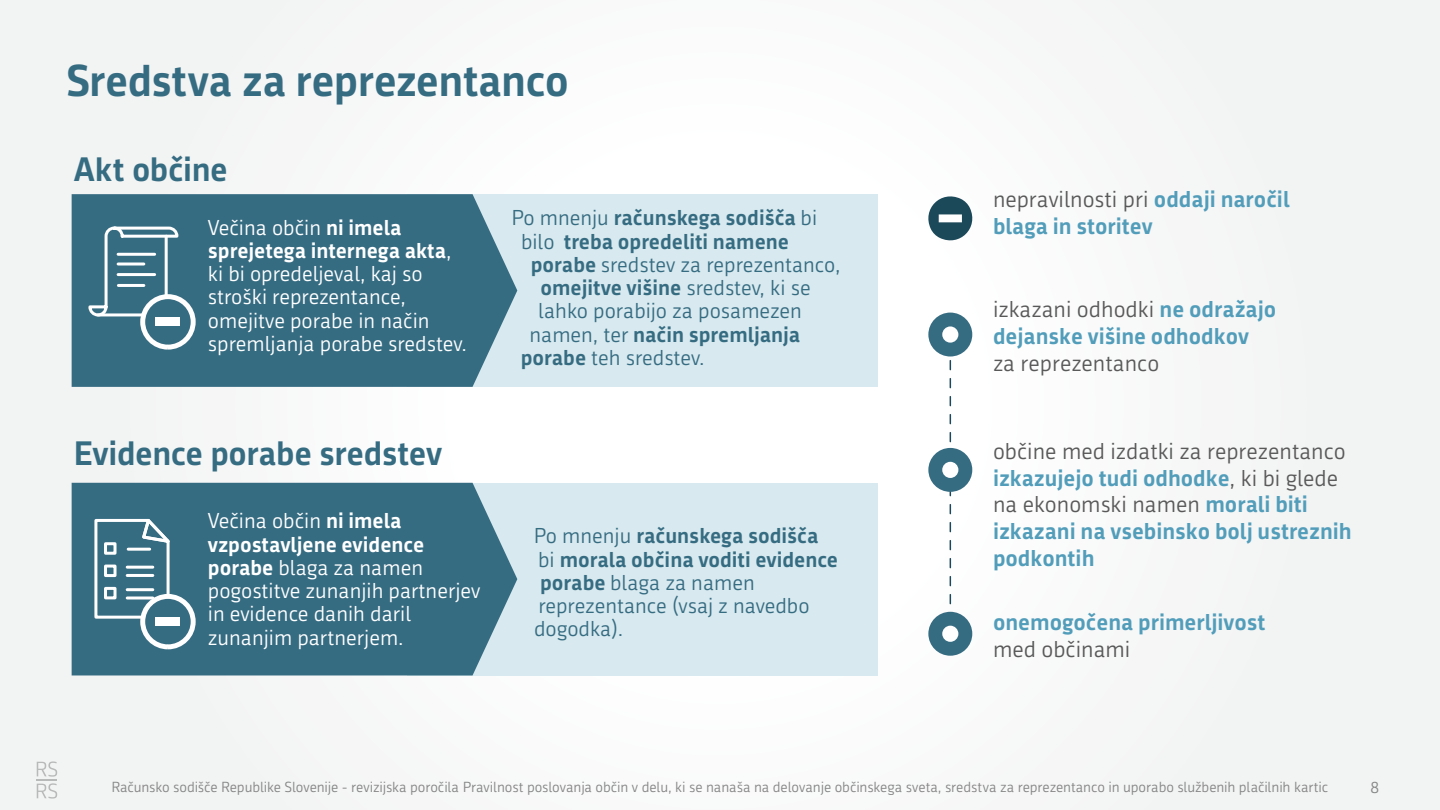
<style>
.page{position:relative;width:1440px;height:810px;background:#f6f7f7}
.page>*{position:absolute;margin:0;border:0;box-sizing:border-box;transform-origin:0 0}
.t1{font:700 43.5px "Republika";letter-spacing:-.015em;color:#366c82}
.t2{font:700 33px "Republika";letter-spacing:-.01em;color:#366c82}
.t3{font:700 22.35px/26.8px "Republika";color:#519dba}
.t4{font:22.35px "Republika";color:#595959}
.t5{font:21px/23.2px "Republika";color:#fff}
.t6{font:21px/23.2px "Republika";color:#366c82}
.t7{font:700 21px "Republika";color:#366c82}
.t8{font:15.98px "Republika";color:#868686}
.t9{font:14.25px "Republika";letter-spacing:-.005em;color:#868686}
.s1{font-weight:700}
.s2{font-weight:400}
.s3{font-weight:400;color:#595959}
</style>
<div class="page">
<svg style="left:37px;top:761px;width:20px;height:16px"></svg>
<hr style="left:37px;top:779px;width:20px;height:2px;background:#868686">
<svg style="left:37px;top:783px;width:20px;height:16px"></svg>
<div style="left:407px;top:194px;width:471px;height:193px;background:#d8e9ef"></div>
<svg style="left:72px;top:194px;width:445px;height:193px;background:#3f7388"></svg>
<div style="left:407px;top:483px;width:471px;height:192px;background:#d8e9ef"></div>
<div style="left:72px;top:483px;width:445px;height:192px;background:#366c82"></div>
<svg style="left:928px;top:196px;width:45px;height:45px"></svg>
<svg style="left:928px;top:313px;width:44px;height:343px"></svg>
<svg style="left:87px;top:225px;width:93px;height:93px;background:#538194"></svg>
<hr style="left:118px;top:253px;width:37px;height:3px;background:#fff">
<hr style="left:118px;top:263px;width:26px;height:3px;background:#fff">
<hr style="left:118px;top:273px;width:37px;height:3px;background:#fff">
<hr style="left:118px;top:284px;width:26px;height:3px;background:#fff">
<svg style="left:140px;top:294px;width:56px;height:56px;fill:#366c82"></svg>
<div style="left:156px;top:318px;width:24px;height:8px;background:#fff"></div>
<svg style="left:93px;top:515px;width:83px;height:105px;background:#528193"></svg>
<hr style="left:128px;top:548px;width:22px;height:3px;background:#fff">
<hr style="left:127px;top:566px;width:26px;height:3px;background:#fff">
<hr style="left:127px;top:574px;width:26px;height:3px;background:#fff">
<hr style="left:127px;top:588px;width:26px;height:3px;background:#fff">
<hr style="left:127px;top:597px;width:26px;height:3px;background:#fff">
<div style="left:104px;top:542px;width:13px;height:13px;border:3px solid #fff"></div>
<div style="left:104px;top:565px;width:13px;height:12px;border:3px solid #fff"></div>
<div style="left:104px;top:587px;width:13px;height:12px;border:3px solid #fff"></div>
<svg style="left:140px;top:594px;width:56px;height:55px;fill:#366c82"></svg>
<div style="left:156px;top:618px;width:24px;height:8px;background:#fff"></div>
<h1 class="t1" style="left:66px;top:55px;width:504px">Sredstva za reprezentanco</h1>
<h2 class="t2" style="left:74px;top:150px;width:155px">Akt občine</h2>
<p class="t5" style="left:208px;top:216px;width:260px">Večina občin <span class="s1">ni imela sprejetega internega akta</span>, ki bi opredeljeval, kaj so stroški reprezentance, omejitve porabe in način spremljanja porabe sredstev.</p>
<p class="t7" style="left:511px;top:206px;width:307px"><span class="s2">Po mnenju</span> računskega sodišča <span class="s2">bi</span></p>
<p class="t7" style="left:521px;top:229px;width:269px"><span class="s2">bilo</span> treba opredeliti namene</p>
<p class="t6" style="left:531px;top:253px;width:311px"><span class="s1">porabe</span> sredstev za reprezentanco,</p>
<p class="t7" style="left:541px;top:276px;width:272px">omejitve višine <span class="s2">sredstev, ki se</span></p>
<p class="t6" style="left:538px;top:300px;width:265px">lahko porabijo za posamezen</p>
<p class="t7" style="left:530px;top:322px;width:272px"><span class="s2">namen, ter</span> način spremljanja</p>
<p class="t6" style="left:521px;top:346px;width:185px"><span class="s1">porabe</span> teh sredstev.</p>
<h2 class="t2" style="left:74px;top:434px;width:370px">Evidence porabe sredstev</h2>
<p class="t5" style="left:208px;top:510px;width:274px">Večina občin <span class="s1">ni imela vzpostavljene evidence porabe</span> blaga za namen pogostitve zunanjih partnerjev in evidence danih daril zunanjim partnerjem.</p>
<p class="t6" style="left:534px;top:525px;width:306px">Po mnenju <span class="s1">računskega sodišča </span>bi <span class="s1">morala občina voditi evidence porabe</span> blaga za namen reprezentance (vsaj z navedbo dogodka).</p>
<p class="t3" style="left:993px;top:186px;width:298px"><span class="s3">nepravilnosti pri</span> oddaji naročil blaga in storitev</p>
<p class="t3" style="left:993px;top:296px;width:285px"><span class="s3">izkazani odhodki</span> ne odražajo dejanske višine odhodkov</p>
<p class="t4" style="left:993px;top:350px;width:168px">za reprezentanco</p>
<p class="t3" style="left:993px;top:438px;width:360px"><span class="s3">občine med izdatki za reprezentanco </span>izkazujejo tudi odhodke<span class="s3">, ki bi glede na ekonomski namen</span> morali biti izkazani na vsebinsko bolj ustreznih podkontih</p>
<p class="t3" style="left:993px;top:609px;width:274px">onemogočena primerljivost</p>
<p class="t4" style="left:993px;top:636px;width:139px">med občinami</p>
<p class="t9" style="left:112px;top:779px;width:1219px">Računsko sodišče Republike Slovenije - revizijska poročila Pravilnost poslovanja občin v delu, ki se nanaša na delovanje občinskega sveta, sredstva za reprezentanco in uporabo službenih plačilnih kartic</p>
<p class="t8" style="left:1370px;top:778px;width:10px">8</p>
</div>
